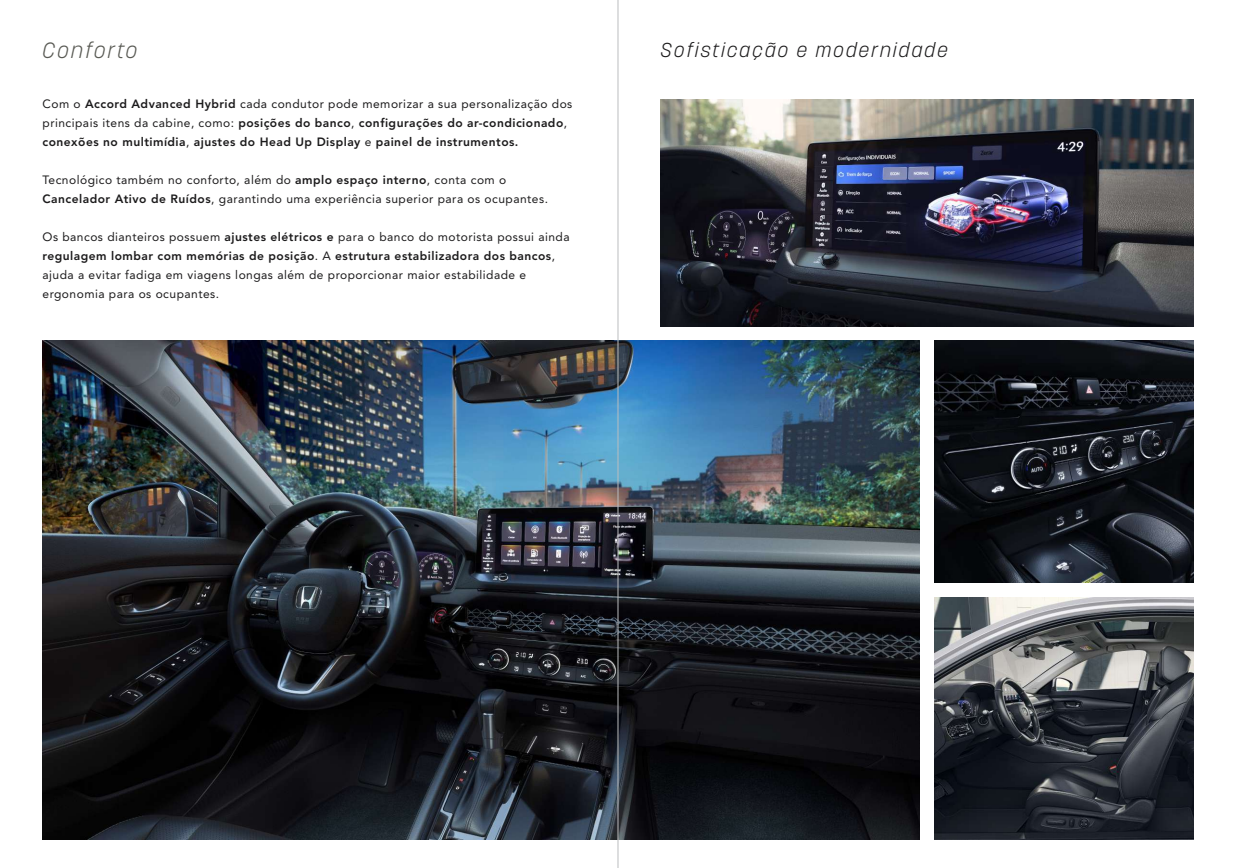
<style>
.page{position:relative;width:1236px;height:868px;background:#fff}
.page>*{position:absolute;margin:0;border:0;box-sizing:border-box;transform-origin:0 0}
.t1{font:italic 300 22px "Korolev";letter-spacing:.1em;color:#585953}
.t2{font:italic 300 20px "Korolev";letter-spacing:.1em;color:#1c1b1c}
.t3{font:12px/19px "Avenir LT Std";letter-spacing:.04em;color:#1c1b1c}
.t4{font:800 12px/19px "Avenir LT Std";letter-spacing:.04em;color:#1c1b1c}
.s1{font-weight:400}
.s2{font-weight:800}
</style>
<div class="page">
<img style="left:43px;top:340px;width:877px;height:499px">
<img style="left:660px;top:99px;width:533px;height:227px">
<img style="left:934px;top:597px;width:259px;height:242px">
<img style="left:934px;top:340px;width:259px;height:243px">
<hr style="left:618px;top:0;width:1px;height:867px;background:#bbbdbf">
<h1 class="t1" style="left:43px;top:36px;width:97px">Conforto</h1>
<h2 class="t2" style="left:660px;top:37px;width:289px">Sofisticação e modernidade</h2>
<p class="t4" style="left:43px;top:95px;width:531px"><span class="s1">Com o</span> Accord Advanced Hybrid <span class="s1">cada condutor pode memorizar a sua personalização dos principais itens da cabine, como:</span> posições do banco<span class="s1">,</span> configurações do ar-condicionado<span class="s1">, </span>conexões no multimídia<span class="s1">,</span> ajustes do Head Up Display <span class="s1">e</span> painel de instrumentos.</p>
<p class="t3" style="left:43px;top:171px;width:507px">Tecnológico também no conforto, além do <span class="s2">amplo espaço interno</span>, conta com o<br><span class="s2">Cancelador Ativo de Ruídos</span>, garantindo uma experiência superior para os ocupantes.</p>
<p class="t3" style="left:43px;top:228px;width:529px">Os bancos dianteiros possuem <span class="s2">ajustes elétricos e</span> para o banco do motorista possui ainda <span class="s2">regulagem lombar com memórias de posição</span>. A <span class="s2">estrutura estabilizadora dos bancos</span>, ajuda a evitar fadiga em viagens longas além de proporcionar maior estabilidade e ergonomia para os ocupantes.</p>
</div>
